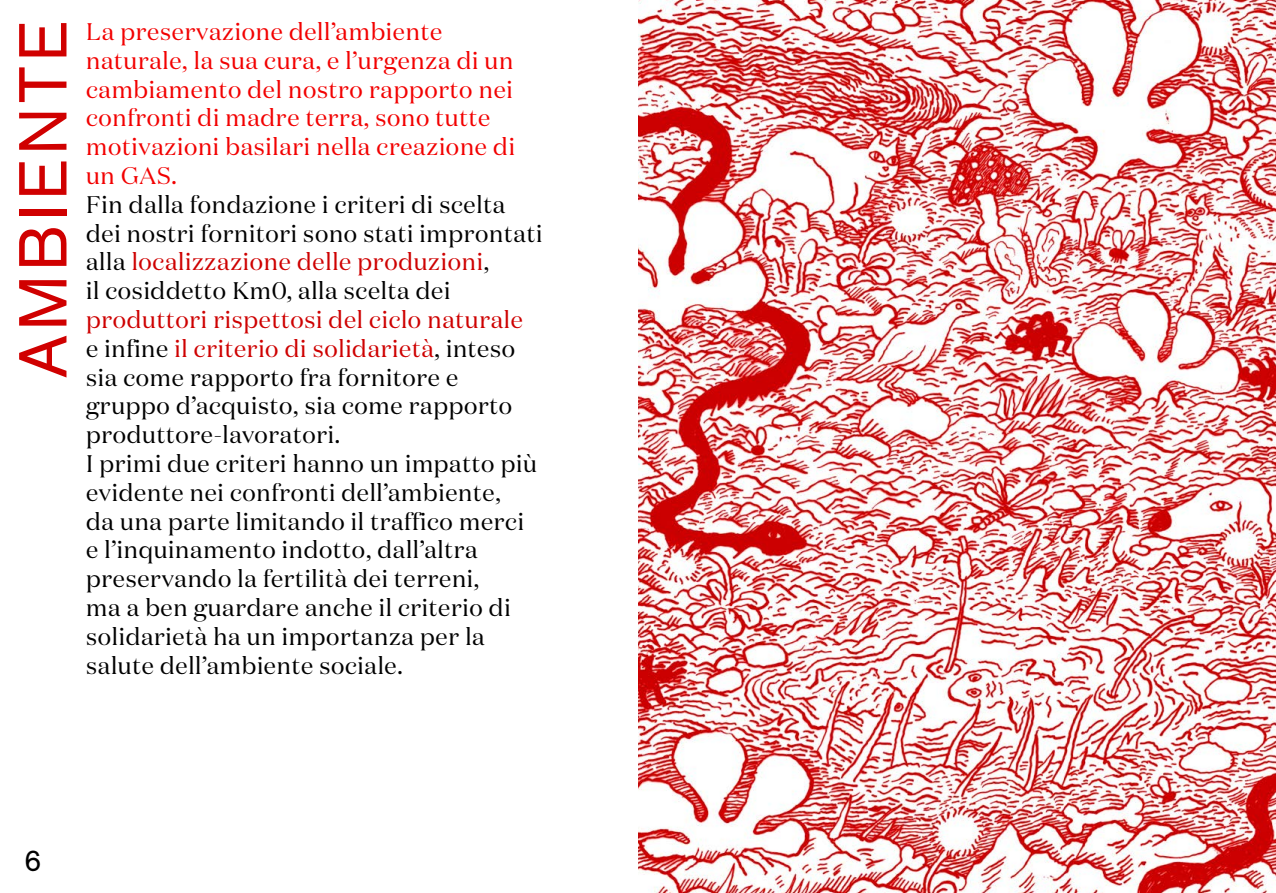
<style>
.page{position:relative;width:1276px;height:893px;background:#fff}
.page>*{position:absolute;margin:0;border:0;box-sizing:border-box;transform-origin:0 0}
.t1{font:67.05px "Akzidenz Grotesk BQ";letter-spacing:.07em;color:#d00000}
.t2{font:30px "Akzidenz Grotesk BQ";color:#000}
.t3{font:24px/28.8px "Domaine Disp";letter-spacing:.03em;color:#000}
.t4{font:24px/28.8px "Domaine Disp";letter-spacing:.03em;color:#f20000}
.s1{color:#ce0000}
</style>
<div class="page">
<img style="left:638px;top:0;width:638px;height:893px">
<h1 class="t1" style="left:3px;top:378px;width:358px;rotate:-90deg">AMBIENTE</h1>
<p class="t4" style="left:86px;top:17px;width:430px">La preservazione dell’ambiente naturale, la sua cura, e l’urgenza di un cambiamento del nostro rapporto nei confronti di madre terra, sono tutte motivazioni basilari nella creazione di un GAS.</p>
<p class="t3" style="left:86px;top:190px;width:458px">Fin dalla fondazione i criteri di scelta dei nostri fornitori sono stati improntati alla <span class="s1">localizzazione delle produzioni</span>,<br>il cosiddetto Km0, alla scelta dei</p>
<p class="t3" style="left:86px;top:305px;width:452px"><span class="s1">produttori rispettosi del ciclo naturale </span>e infine <span class="s1">il criterio di solidarietà</span>, inteso sia come rapporto fra fornitore e gruppo d’acquisto, sia come rapporto produttore-lavoratori.<br>I primi due criteri hanno un impatto più evidente nei confronti dell’ambiente,<br>da una parte limitando il traffico merci e l’inquinamento indotto, dall’altra preservando la fertilità dei terreni,<br>ma a ben guardare anche il criterio di solidarietà ha un importanza per la salute dell’ambiente sociale.</p>
<p class="t2" style="left:24px;top:842px;width:19px">6</p>
</div>
